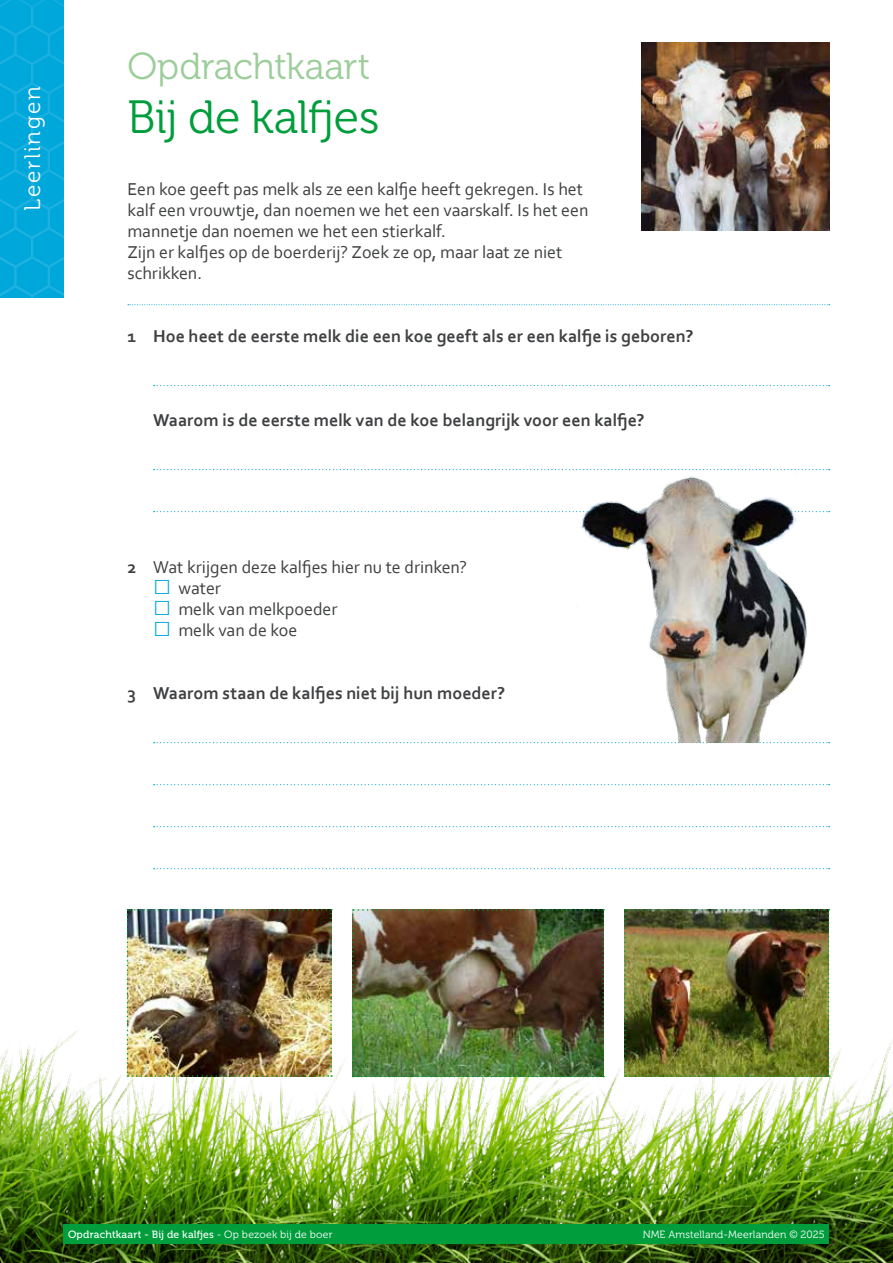
<style>
.page{position:relative;width:893px;height:1263px;background:#fff}
.page>*{position:absolute;margin:0;border:0;box-sizing:border-box;transform-origin:0 0}
.t1{font:46.5px "Museo 300";letter-spacing:-.01em;color:#009d3c}
.t2{font:37.5px "Museo 300";letter-spacing:-.01em;color:#9ccd9a}
.t3{font:22.5px "Museo 300";letter-spacing:.08em;color:#fff}
.t4{font:18px/21px "Corbel";letter-spacing:-.005em;color:#3f4042}
.t5{font:700 18px "Corbel";color:#3f4042}
.t6{font:10.5px "Museo 500";letter-spacing:.015em;color:#fff}
.t7{font:10.5px "Museo 300";letter-spacing:.015em;color:#fff}
.s1{color:#fff}
.s2{font-weight:700}
.s3{font-family:"Verdana";font-size:30px;color:#00a7db}
.s4{font-family:"Museo 300"}
</style>
<div class="page">
<img style="left:0;top:1026px;width:893px;height:237px">
<div style="left:64px;top:1225px;width:765px;height:19px;background:#009d3c"></div>
<svg style="left:0;top:0;width:64px;height:298px;background:#04a8db"></svg>
<svg style="left:128px;top:304px;width:702px;height:1px"></svg>
<svg style="left:154px;top:385px;width:676px;height:1px"></svg>
<svg style="left:154px;top:469px;width:676px;height:1px"></svg>
<svg style="left:154px;top:511px;width:676px;height:1px"></svg>
<svg style="left:154px;top:742px;width:676px;height:1px"></svg>
<svg style="left:154px;top:784px;width:676px;height:1px"></svg>
<svg style="left:154px;top:826px;width:676px;height:1px"></svg>
<svg style="left:154px;top:868px;width:676px;height:1px"></svg>
<img style="left:641px;top:43px;width:188px;height:188px">
<img style="left:127px;top:909px;width:205px;height:168px">
<img style="left:624px;top:909px;width:205px;height:168px">
<img style="left:352px;top:909px;width:252px;height:168px">
<img style="left:574px;top:469px;width:244px;height:273px">
<p class="t3" style="left:20px;top:211px;width:127px;rotate:-90deg">Leerlingen</p>
<h2 class="t2" style="left:128px;top:46px;width:271px">Opdrachtkaart <span class="s1">-</span></h2>
<h1 class="t1" style="left:128px;top:92px;width:253px">Bij de kalfjes</h1>
<p class="t4" style="left:128px;top:178px;width:462px">Een koe geeft pas melk als ze een kalfje heeft gekregen. Is het kalf een vrouwtje, dan noemen we het een vaarskalf. Is het een mannetje dan noemen we het een stierkalf.<br>Zijn er kalfjes op de boerderij? Zoek ze op, maar laat ze niet schrikken.</p>
<p class="t5" style="left:128px;top:325px;width:567px">1 Hoe heet de eerste melk die een koe geeft als er een kalfje is geboren?</p>
<p class="t5" style="left:153px;top:409px;width:493px">Waarom is de eerste melk van de koe belangrijk voor een kalfje?</p>
<p class="t4" style="left:128px;top:556px;width:341px"><span class="s2">2</span> Wat krijgen deze kalfjes hier nu te drinken?</p>
<p class="t4" style="left:153px;top:577px;width:69px"><span class="s3">□</span> water</p>
<p class="t4" style="left:153px;top:598px;width:186px"><span class="s3">□</span> melk van melkpoeder</p>
<p class="t4" style="left:153px;top:619px;width:146px"><span class="s3">□</span> melk van de koe</p>
<p class="t5" style="left:128px;top:682px;width:379px">3 Waarom staan de kalfjes niet bij hun moeder?</p>
<p class="t6" style="left:68px;top:1229px;width:266px">Opdrachtkaart - Bij de kalfjes <span class="s4">- Op bezoek bij de boer</span></p>
<p class="t7" style="left:643px;top:1229px;width:184px">NME Amstelland-Meerlanden © 2025</p>
</div>
